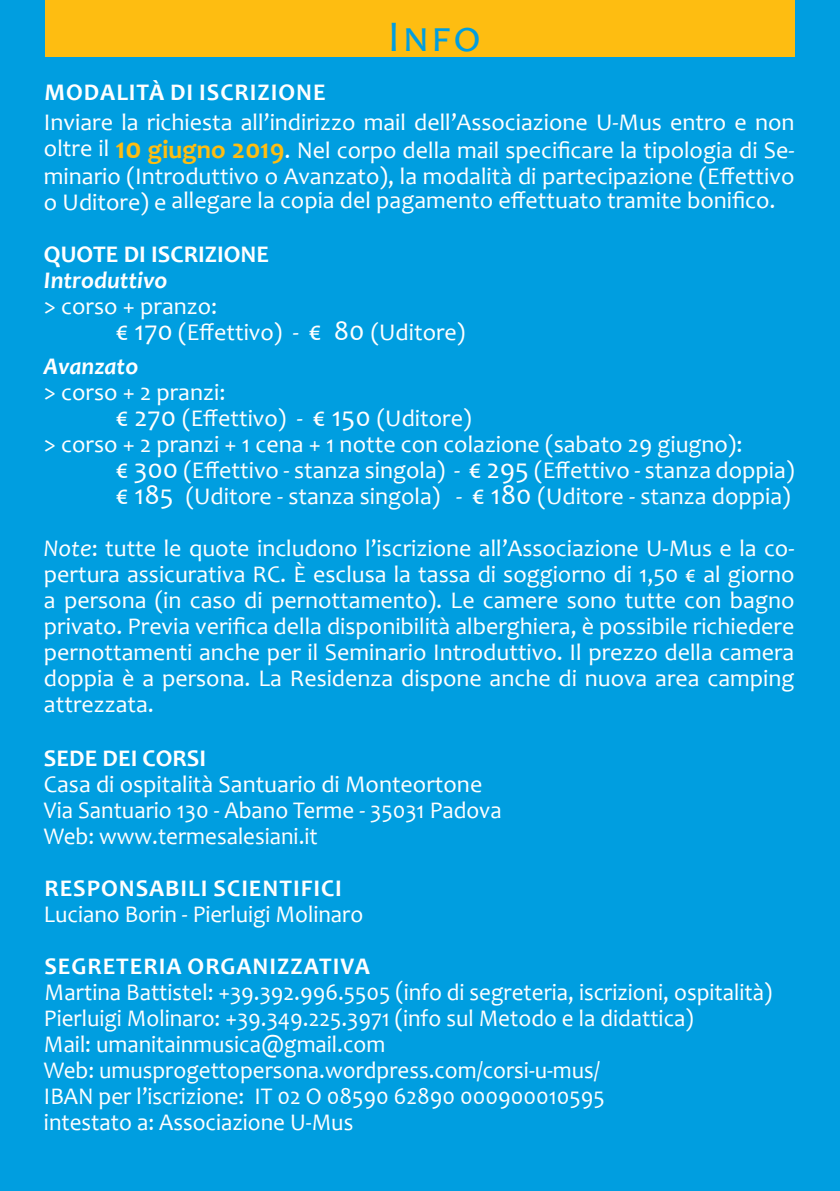
<style>
.page{position:relative;width:840px;height:1191px;background:#fff}
.page>*{position:absolute;margin:0;border:0;box-sizing:border-box;transform-origin:0 0}
.t1{font:44px "Candara";color:#009ee0}
.t2{font:24px/26px "Candara";color:#fff;text-align:justify}
.t3{font:24px/26px "Candara";color:#fff;scale:.96 1}
.t4{font:700 24px "Candara";letter-spacing:.04em;color:#fff}
.t5{font:700 24px "Candara";color:#fff}
.t6{font:italic 700 24px "Candara";color:#fff}
.s1{font-weight:700;font-size:30px;color:#febd11}
.s2{font-weight:700;font-size:26px;color:#febd11}
.s3{font-weight:700;font-size:28px;color:#febd11}
.s4{font-size:28px}
.s5{font-style:italic}
</style>
<div class="page">
<div style="left:0;top:0;width:839px;height:1191px;background:#009ee0"></div>
<div style="left:45px;top:0;width:749px;height:57px;background:#febd11"></div>
<h1 class="t1" style="left:387px;top:10px;width:94px">Info</h1>
<p class="t4" style="left:44px;top:77px;width:282px">MODALITÀ DI ISCRIZIONE</p>
<p class="t2" style="left:44px;top:109px;width:751px">I nviare la richiesta all’indirizzo mail dell’Associazione U-Mus entro e non oltre il <span class="s1">10</span> <span class="s2">GIUGNO</span> <span class="s3">2019</span>. Nel corpo della mail specificare la tipologia di Se&shy;minario (I ntroduttivo o Avanzato), la modalità di partecipazione (Effettivo o Uditore) e allegare la copia del pagamento effettuato tramite bonifico.</p>
<p class="t5" style="left:44px;top:239px;width:226px">QUOTE DI ISCRIZIONE</p>
<p class="t6" style="left:44px;top:265px;width:125px">Introduttivo</p>
<p class="t2" style="left:116px;top:293px;width:351px;text-indent:-72px">&gt; corso + pranzo:<br><span class="s4">€ 170</span> (Effettivo) - <span class="s4">€ 80</span> (Uditore)</p>
<p class="t6" style="left:44px;top:351px;width:96px">Avanzato</p>
<p class="t2" style="left:44px;top:379px;width:183px">&gt; corso + 2 pranzi:</p>
<p class="t2" style="left:116px;top:405px;width:357px"><span class="s4">€ 270</span> (Effettivo) - <span class="s4">€ 150</span> (Uditore)</p>
<p class="t2" style="left:44px;top:431px;width:699px">&gt; corso + 2 pranzi + 1 cena + 1 notte con colazione (sabato 29 giugno):</p>
<p class="t2" style="left:116px;top:457px;width:679px"><span class="s4">€ 300</span> (Effettivo - stanza singola) - <span class="s4">€ 295</span> (Effettivo - stanza doppia)</p>
<p class="t2" style="left:116px;top:483px;width:675px"><span class="s4">€ 185</span> (Uditore - stanza singola) - <span class="s4">€ 180</span> (Uditore - stanza doppia)</p>
<p class="t2" style="left:44px;top:535px;width:751px"><span class="s5">Note</span>: tutte le quote includono l’iscrizione all’Associazione U-Mus e la co&shy;pertura assicurativa RC. È esclusa la tassa di soggiorno di 1,50 € al giorno a persona (in caso di pernottamento). Le camere sono tutte con bagno privato. Previa verifica della disponibilità alberghiera, è possibile richiedere pernottamenti anche per il Seminario I ntroduttivo. I l prezzo della camera doppia è a persona. La Residenza dispone anche di nuova area camping attrezzata.</p>
<p class="t5" style="left:44px;top:743px;width:164px">SEDE DEI CORSI</p>
<p class="t2" style="left:44px;top:771px;width:459px;text-align:left">Casa di ospitalità Santuario di M onteortone<br>Via Santuario 130 - Abano Terme - 35031 Padova<br>Web: www.termesalesiani.it</p>
<p class="t4" style="left:44px;top:873px;width:299px">RESPONSABILI SCIENTIFICI</p>
<p class="t3" style="left:44px;top:901px;width:334px">Luciano Borin - Pierluigi Molinaro</p>
<p class="t4" style="left:44px;top:951px;width:58px">SEGRETERIA</p>
<p class="t4" style="left:187px;top:951px;width:63px">ORGANIZZATI</p>
<p class="t4" style="left:340px;top:951px;width:28px">VA</p>
<p class="t3" style="left:44px;top:979px;width:759px">M artina Battistel: +39.392.996.5505 (info di segreteria, iscrizioni, ospitalità)<br>Pierluigi Molinaro: +39.349.225.3971 (info sul Metodo e la didattica)<br>Mail: umanitainmusica@gmail.com<br>Web: umusprogettopersona.wordpress.com/corsi-u-mus/<br>I BAN per l’iscrizione: IT 02 O 08590 62890 000900010595<br>intestato a: Associazione U-Mus</p>
</div>
